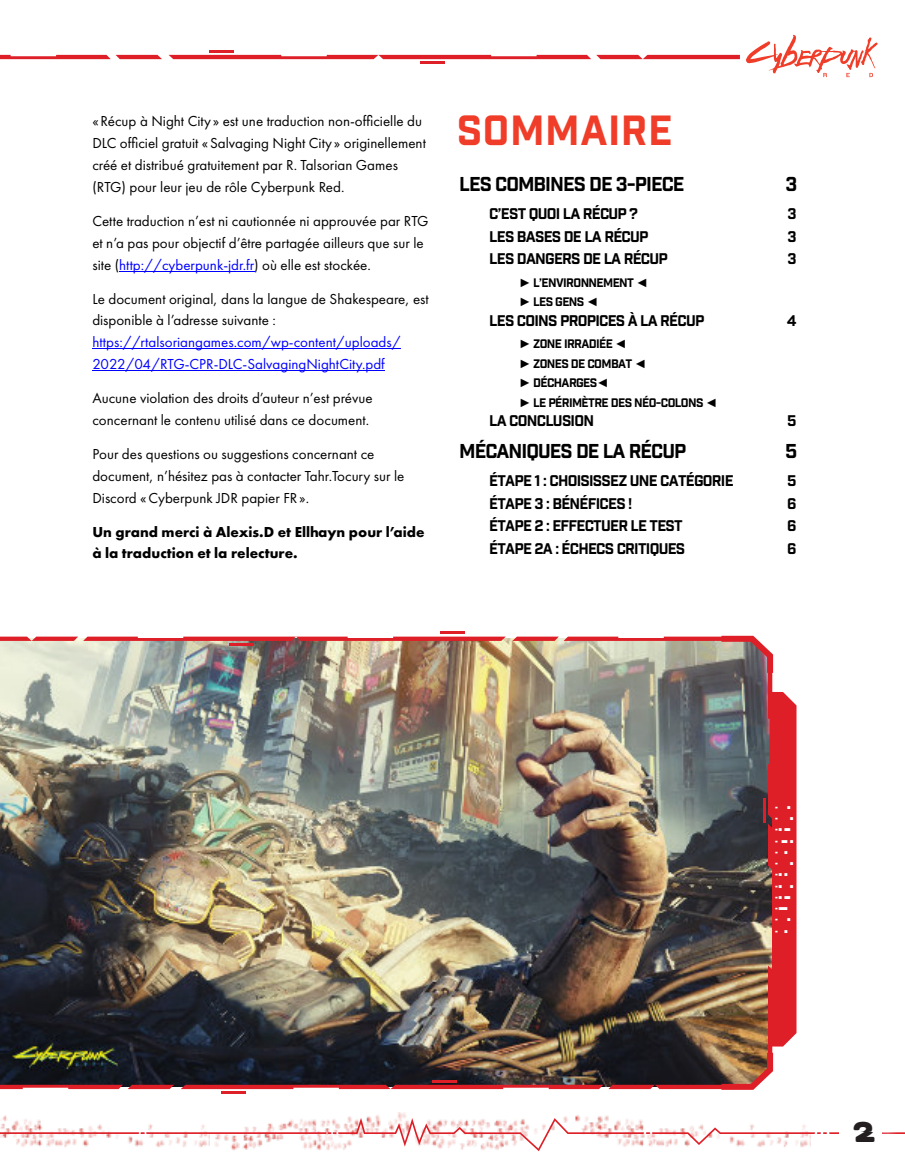
<style>
.page{position:relative;width:905px;height:1175px;background:#fff}
.page>*{position:absolute;margin:0;border:0;box-sizing:border-box;transform-origin:0 0}
.t1{font:40.95px "Industry Inc Base";letter-spacing:.015em;color:#ef3d29}
.t2{font:28.5px "Bisect";color:#231f20}
.t3{font:19.5px "Industry Inc Base";letter-spacing:-.05em;color:#000}
.t4{font:18px "Dotsies";letter-spacing:.47em;color:#fff}
.t5{font:15px/21.9px "Futura PT";color:#000}
.t6{font:15px "Industry Inc Base";letter-spacing:-.05em;color:#000}
.t7{font:15px/21.9px "Futura PT";color:#00f}
.t8{font:700 15px/21.9px "Futura PT";color:#000}
.t9{font:12px/19.5px "Industry Inc Base";letter-spacing:-.05em;color:#000}
.s1{color:#00f}
.s2{font-family:"Arial"}
</style>
<div class="page">
<svg style="left:0;top:55px;width:162px;height:4px"></svg>
<svg style="left:168px;top:35px;width:710px;height:42px"></svg>
<svg style="left:65px;top:1117px;width:839px;height:34px"></svg>
<img style="left:0;top:1115px;width:209px;height:32px">
<div style="left:839px;top:1120px;width:42px;height:20px;background:#fff"></div>
<img style="left:0;top:639px;width:771px;height:447px">
<svg style="left:0;top:1084px;width:174px;height:5px"></svg>
<hr style="left:440px;top:631px;width:25px;height:3px;background:#de1f27">
<hr style="left:229px;top:643px;width:25px;height:3px;background:#de1f27">
<svg style="left:0;top:636px;width:506px;height:5px;background:#e24e53"></svg>
<img style="left:512px;top:635px;width:272px;height:235px">
<img style="left:181px;top:965px;width:603px;height:129px">
<hr style="left:119px;top:271px;width:135px;height:1px;background:#00f">
<hr style="left:92px;top:348px;width:308px;height:1px;background:#00f">
<hr style="left:92px;top:370px;width:293px;height:1px;background:#00f">
<p class="t5" style="left:92px;top:111px;width:335px">« Récup à Night City » est une traduction non-officielle du DLC officiel gratuit « Salvaging Night City » originellement créé et distribué gratuitement par R. Talsorian Games (RTG) pour leur jeu de rôle Cyberpunk Red.</p>
<p class="t5" style="left:92px;top:211px;width:338px">Cette traduction n’est ni cautionnée ni approuvée par RTG et n’a pas pour objectif d’être partagée ailleurs que sur le site (<span class="s1">http://cyberpunk-jdr.fr</span>) où elle est stockée.</p>
<p class="t5" style="left:92px;top:288px;width:338px">Le document original, dans la langue de Shakespeare, est disponible à l’adresse suivante :</p>
<p class="t7" style="left:92px;top:332px;width:310px">https://rtalsoriangames.com/wp-content/uploads/<br>2022/04/RTG-CPR-DLC-SalvagingNightCity.pdf</p>
<p class="t5" style="left:92px;top:388px;width:282px">Aucune violation des droits d’auteur n’est prévue concernant le contenu utilisé dans ce document.</p>
<p class="t5" style="left:92px;top:444px;width:313px">Pour des questions ou suggestions concernant ce document, n’hésitez pas à contacter Tahr.Tocury sur le<br>Discord « Cyberpunk JDR papier FR ».</p>
<p class="t8" style="left:92px;top:521px;width:334px">Un grand merci à Alexis.D et Ellhayn pour l’aide à la traduction et la relecture.</p>
<h1 class="t1" style="left:457px;top:110px;width:217px">SOMMAIRE</h1>
<h3 class="t3" style="left:459px;top:174px;width:227px">LES COMBINES DE 3-PIECE</h3>
<h3 class="t3" style="left:785px;top:174px;width:13px">3</h3>
<p class="t6" style="left:489px;top:206px;width:150px">C’EST QUOI LA RÉCUP ?</p>
<p class="t6" style="left:787px;top:206px;width:11px">3</p>
<p class="t6" style="left:489px;top:229px;width:161px">LES BASES DE LA RÉCUP</p>
<p class="t6" style="left:787px;top:229px;width:11px">3</p>
<p class="t6" style="left:489px;top:251px;width:180px">LES DANGERS DE LA RÉCUP</p>
<p class="t6" style="left:787px;top:251px;width:11px">3</p>
<p class="t9" style="left:519px;top:273px;width:130px"><span class="s2">►</span> L’ENVIRONNEMENT <span class="s2">◄ ►</span> LES GENS <span class="s2">◄</span></p>
<p class="t6" style="left:489px;top:313px;width:217px">LES COINS PROPICES À LA RÉCUP</p>
<p class="t6" style="left:786px;top:313px;width:11px">4</p>
<p class="t9" style="left:519px;top:334px;width:200px"><span class="s2">►</span> ZONE IRRADIÉE <span class="s2">◄<br>►</span> ZONES DE COMBAT <span class="s2">◄<br>►</span> DÉCHARGES<span class="s2">◄<br>►</span> LE PÉRIMÈTRE DES NÉO-COLONS <span class="s2">◄</span></p>
<p class="t6" style="left:489px;top:413px;width:106px">LA CONCLUSION</p>
<p class="t6" style="left:787px;top:413px;width:11px">5</p>
<h3 class="t3" style="left:459px;top:441px;width:228px">MÉCANIQUES DE LA RÉCUP</h3>
<h3 class="t3" style="left:785px;top:441px;width:14px">5</h3>
<p class="t6" style="left:489px;top:473px;width:246px">ÉTAPE 1 : CHOISISSEZ UNE CATÉGORIE</p>
<p class="t6" style="left:787px;top:473px;width:11px">5</p>
<p class="t6" style="left:489px;top:496px;width:144px">ÉTAPE 3 : BÉNÉFICES !</p>
<p class="t6" style="left:787px;top:496px;width:11px">6</p>
<p class="t6" style="left:489px;top:518px;width:195px">ÉTAPE 2 : EFFECTUER LE TEST</p>
<p class="t6" style="left:787px;top:518px;width:11px">6</p>
<p class="t6" style="left:489px;top:541px;width:197px">ÉTAPE 2A : ÉCHECS CRITIQUES</p>
<p class="t6" style="left:787px;top:541px;width:11px">6</p>
<p class="t4" style="left:778px;top:932px;width:128px;rotate:-90deg">CDPROJECTRED</p>
<h2 class="t2" style="left:853px;top:1120px;width:23px">2</h2>
</div>
